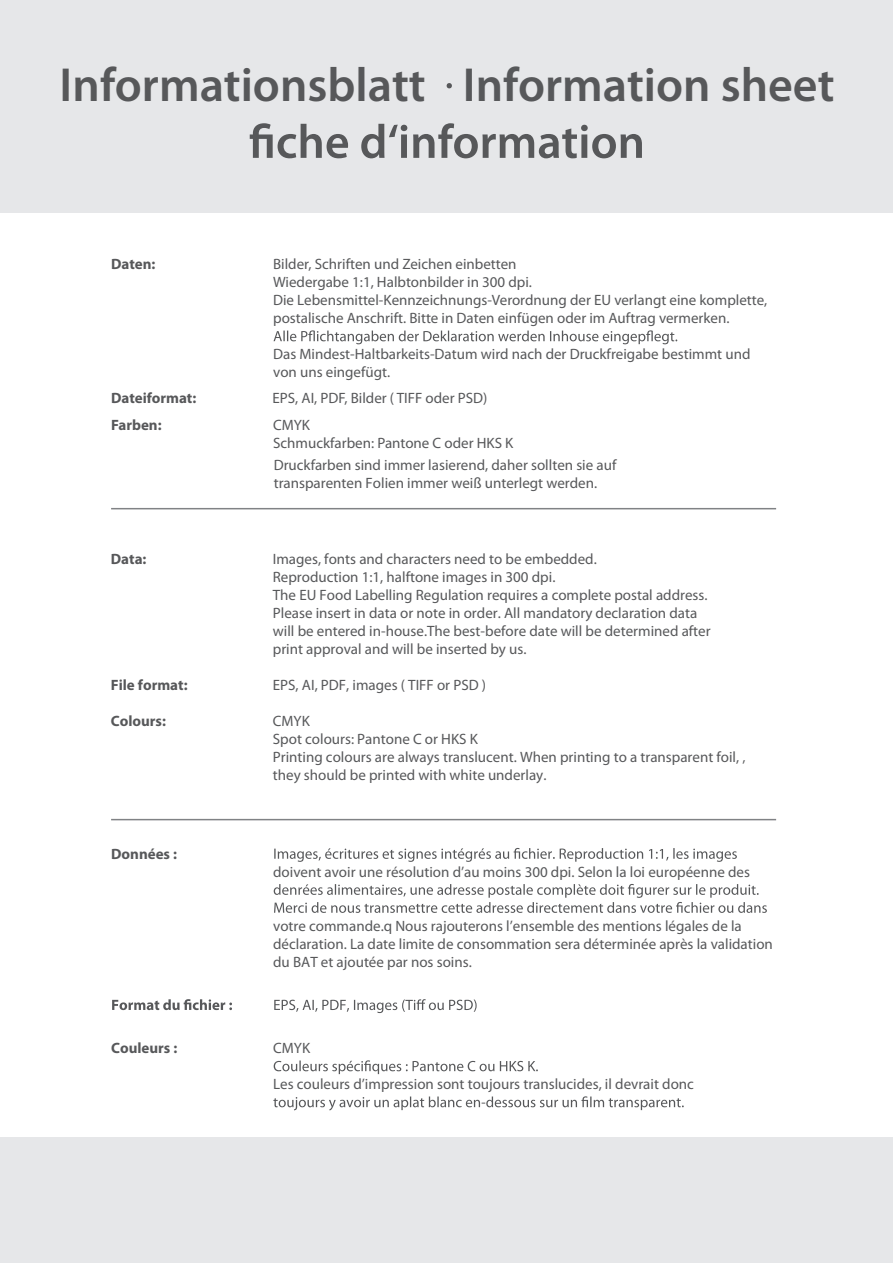
<style>
.page{position:relative;width:893px;height:1263px;background:#fff}
.page>*{position:absolute;margin:0;border:0;box-sizing:border-box;transform-origin:0 0}
.t1{font:600 48px "Myriad Pro";color:#57585a}
.t2{font:15px/18px "Myriad Pro";color:#57585a}
.t3{font:700 15px "Myriad Pro";color:#57585a}
</style>
<div class="page">
<div style="left:0;top:0;width:893px;height:213px;background:#e6e7e9"></div>
<svg style="left:447px;top:83px;width:5px;height:5px"></svg>
<svg style="left:250px;top:123px;width:392px;height:35px"></svg>
<div style="left:0;top:1138px;width:893px;height:125px;background:#e6e7e9"></div>
<svg style="left:274px;top:330px;width:403px;height:14px"></svg>
<hr style="left:111px;top:508px;width:665px;height:1px;background:#808285">
<hr style="left:111px;top:819px;width:665px;height:1px;background:#808285">
<svg style="left:274px;top:848px;width:463px;height:14px"></svg>
<svg style="left:274px;top:884px;width:493px;height:29px"></svg>
<svg style="left:112px;top:999px;width:120px;height:11px"></svg>
<svg style="left:274px;top:999px;width:203px;height:14px"></svg>
<svg style="left:274px;top:1060px;width:264px;height:14px"></svg>
<svg style="left:273px;top:1096px;width:411px;height:14px"></svg>
<h1 class="t1" style="left:60px;top:54px;width:776px">Informationsblatt Information sheet</h1>
<p class="t3" style="left:111px;top:254px;width:46px">Daten:</p>
<p class="t2" style="left:273px;top:255px;width:496px">Bilder, Schriften und Zeichen einbetten<br>Wiedergabe 1:1, Halbtonbilder in 300 dpi.<br>Die Lebensmittel-Kennzeichnungs-Verordnung der EU verlangt eine komplette, postalische Anschrift. Bitte in Daten einfügen oder im Auftrag vermerken.</p>
<p class="t2" style="left:273px;top:345px;width:479px">Das Mindest-Haltbarkeits-Datum wird nach der Druckfreigabe bestimmt und von uns eingefügt.</p>
<p class="t3" style="left:111px;top:388px;width:87px">Dateiformat:</p>
<p class="t2" style="left:272px;top:388px;width:216px">EPS, AI, PDF, Bilder ( TIFF oder PSD)</p>
<p class="t3" style="left:111px;top:415px;width:52px">Farben:</p>
<p class="t2" style="left:273px;top:415px;width:242px">CMYK<br>Schmuckfarben: Pantone C oder HKS K</p>
<p class="t2" style="left:274px;top:455px;width:344px">Druckfarben sind immer lasierend, daher sollten sie auf transparenten Folien immer weiß unterlegt werden.</p>
<p class="t3" style="left:111px;top:549px;width:37px">Data:</p>
<p class="t2" style="left:273px;top:550px;width:439px">Images, fonts and characters need to be embedded.<br>Reproduction 1:1, halftone images in 300 dpi.<br>The EU Food Labelling Regulation requires a complete postal address.<br>Please insert in data or note in order. All mandatory declaration data will be entered in-house.The best-before date will be determined after print approval and will be inserted by us.</p>
<p class="t3" style="left:111px;top:675px;width:78px">File format:</p>
<p class="t2" style="left:273px;top:676px;width:215px">EPS, AI, PDF, images ( TIFF or PSD )</p>
<p class="t3" style="left:111px;top:711px;width:57px">Colours:</p>
<p class="t2" style="left:273px;top:712px;width:474px">CMYK<br>Spot colours: Pantone C or HKS K<br>Printing colours are always translucent. When printing to a transparent foil, ‚ they should be printed with white underlay.</p>
<p class="t3" style="left:111px;top:844px;width:67px">Données :</p>
<p class="t2" style="left:273px;top:862px;width:478px">doivent avoir une résolution d’au moins 300 dpi. Selon la loi européenne des</p>
<p class="t2" style="left:273px;top:916px;width:501px">votre commande.q Nous rajouterons l’ensemble des mentions légales de la déclaration. La date limite de consommation sera déterminée après la validation du BAT et ajoutée par nos soins.</p>
<p class="t3" style="left:111px;top:1038px;width:68px">Couleurs :</p>
<p class="t2" style="left:273px;top:1039px;width:39px">CMYK</p>
<p class="t2" style="left:273px;top:1075px;width:422px">Les couleurs d’impression sont toujours translucides, il devrait donc</p>
</div>
